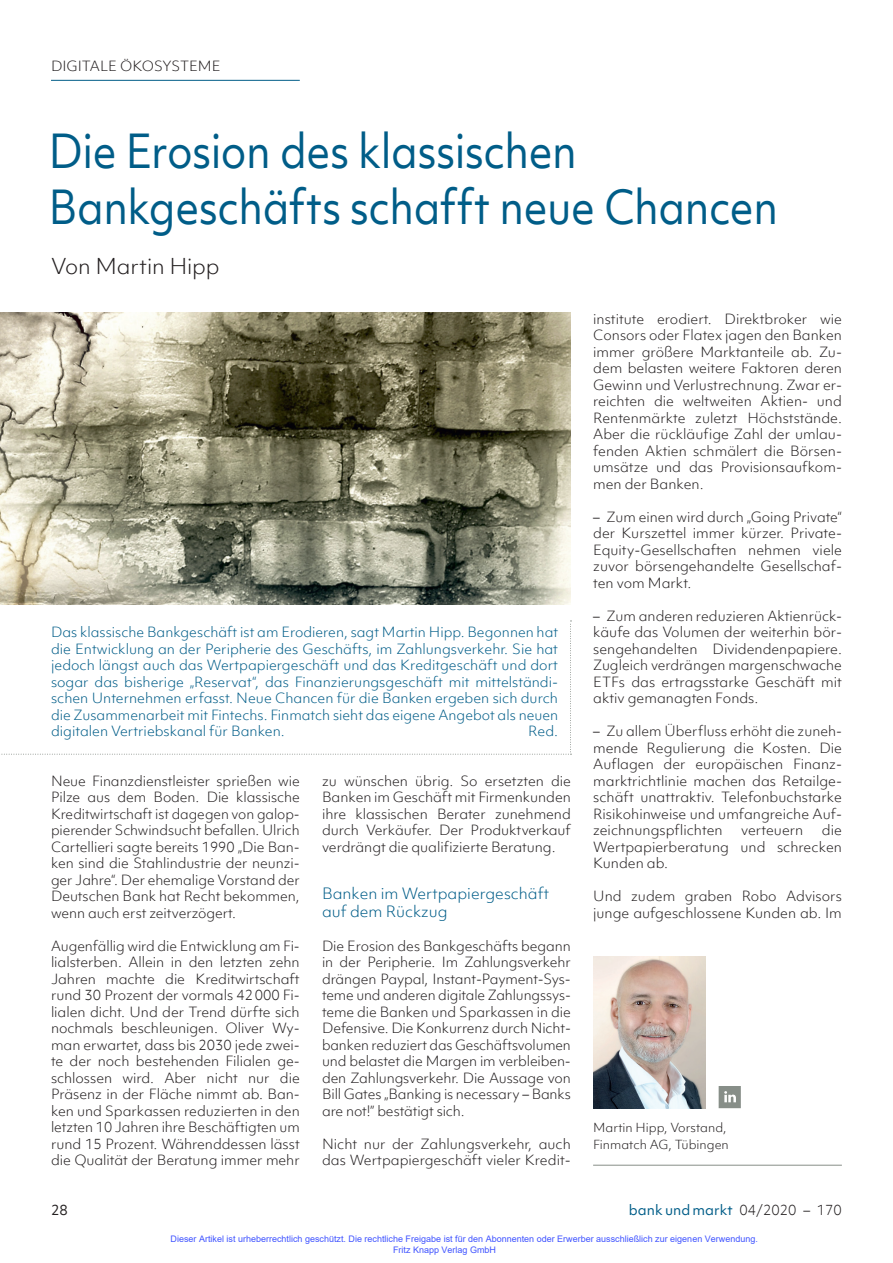
<style>
.page{position:relative;width:893px;height:1263px;background:#fff}
.page>*{position:absolute;margin:0;border:0;box-sizing:border-box;transform-origin:0 0}
.t1{font:45px/55.5px "Objektiv Mk 1";letter-spacing:-.01em;color:#005d88;scale:.9 1}
.t2{font:300 21px "Objektiv Mk 1";letter-spacing:-.01em;color:#231f20}
.t3{font:300 15px/18px "Objektiv Mk 1";color:#005d88}
.t4{font:300 13.5px/16.5px "Objektiv Mk 1";color:#231f20;text-align:justify}
.t5{font:300 13.5px/16.5px "Objektiv Mk 1";color:#005d88;text-align:justify}
.t6{font:13.5px "Objektiv Mk 1";color:#005d88}
.t7{font:13.5px "Objektiv Mk 1";color:#231f20}
.t8{font:300 12px/16.5px "Objektiv Mk 1";color:#231f20}
.t9{font:9px/10.8px "Arial";color:#4054ff}
.s1{font-weight:300;color:#231f20}
</style>
<div class="page">
<hr style="left:51px;top:80px;width:249px;height:1px;background:#005d88">
<img style="left:0;top:313px;width:571px;height:291px">
<svg style="left:1px;top:621px;width:570px;height:134px"></svg>
<img style="left:593px;top:956px;width:113px;height:152px">
<hr style="left:593px;top:1165px;width:249px;height:1px;background:#878e88">
<svg style="left:719px;top:1086px;width:22px;height:22px"></svg>
<p class="t4" style="left:51px;top:58px;width:171px">DIGITALE ÖKOSYSTEME</p>
<h1 class="t1" style="left:49px;top:123px;width:812px">Die Erosion des klassischen<br>Bankgeschäfts schafft neue Chancen</h1>
<h2 class="t2" style="left:51px;top:252px;width:170px">Von Martin Hipp</h2>
<p class="t5" style="left:51px;top:624px;width:509px">Das klassische Bankgeschäft ist am Erodieren, sagt Martin Hipp. Begonnen hat die Entwicklung an der Peripherie des Geschäfts, im Zahlungsverkehr. Sie hat jedoch längst auch das Wertpapiergeschäft und das Kreditgeschäft und dort sogar das bisherige „Reservat“, das Finanzierungsgeschäft mit mittelständi&shy;schen Unternehmen erfasst. Neue Chancen für die Banken ergeben sich durch die Zusammenarbeit mit Fintechs. Finmatch sieht das eigene Angebot als neuen digitalen Vertriebskanal für Banken.</p>
<p class="t5" style="left:528px;top:723px;width:31px">Red.</p>
<p class="t4" style="left:51px;top:772px;width:250px">Neue Finanzdienstleister sprießen wie Pilze aus dem Boden. Die klassische Kreditwirtschaft ist dagegen von galop&shy;pierender Schwindsucht befallen. Ulrich Cartellieri sagte bereits 1990 „Die Ban&shy;ken sind die Stahlindustrie der neunzi&shy;ger Jahre“. Der ehemalige Vorstand der Deutschen Bank hat Recht bekommen, wenn auch erst zeitverzögert.</p>
<p class="t4" style="left:51px;top:937px;width:250px">Augenfällig wird die Entwicklung am Fi&shy;lialsterben. Allein in den letzten zehn Jahren machte die Kreditwirtschaft rund 30 Prozent der vormals 42000 Fi&shy;lialen dicht. Und der Trend dürfte sich nochmals beschleunigen. Oliver Wy&shy;man erwartet, dass bis 2030 jede zwei&shy;te der noch bestehenden Filialen ge&shy;schlossen wird. Aber nicht nur die Präsenz in der Fläche nimmt ab. Ban&shy;ken und Sparkassen reduzierten in den letzten 10 Jahren ihre Beschäftigten um rund 15 Prozent. Währenddessen lässt die Qualität der Beratung immer mehr</p>
<p class="t4" style="left:322px;top:772px;width:250px">zu wünschen übrig. So ersetzten die Banken im Geschäft mit Firmenkunden ihre klassischen Berater zunehmend durch Verkäufer. Der Produktverkauf verdrängt die qualifizierte Beratung.</p>
<p class="t3" style="left:322px;top:885px;width:229px">Banken im Wertpapiergeschäft auf dem Rückzug</p>
<p class="t4" style="left:322px;top:937px;width:250px">Die Erosion des Bankgeschäfts begann in der Peripherie. Im Zahlungsverkehr drängen Paypal, Instant-Payment-Sys&shy;teme und anderen digitale Zahlungssys&shy;teme die Banken und Sparkassen in die Defensive. Die Konkurrenz durch Nicht&shy;banken reduziert das Geschäftsvolumen und belastet die Margen im verbleiben&shy;den Zahlungsverkehr. Die Aussage von Bill Gates „Banking is necessary – Banks are not!” bestätigt sich.</p>
<p class="t4" style="left:322px;top:1135px;width:250px">Nicht nur der Zahlungsverkehr, auch das Wertpapiergeschäft vieler Kredit-</p>
<p class="t4" style="left:593px;top:310px;width:250px">institute erodiert. Direktbroker wie Consors oder Flatex jagen den Banken immer größere Marktanteile ab. Zu&shy;dem belasten weitere Faktoren deren Gewinn und Verlustrechnung. Zwar er&shy;reichten die weltweiten Aktien- und Rentenmärkte zuletzt Höchststände.<br>Aber die rückläufige Zahl der umlau&shy;fenden Aktien schmälert die Börsen&shy;umsätze und das Provisionsaufkom&shy;men der Banken.</p>
<p class="t4" style="left:593px;top:508px;width:250px">– Zum einen wird durch „Going Private“ der Kurszettel immer kürzer. Private-Equity-Gesellschaften nehmen viele zuvor börsengehandelte Gesellschaf&shy;ten vom Markt.</p>
<p class="t4" style="left:593px;top:607px;width:250px">– Zum anderen reduzieren Aktienrück&shy;käufe das Volumen der weiterhin bör&shy;sengehandelten Dividendenpapiere.<br>Zugleich verdrängen margenschwache ETFs das ertragsstarke Geschäft mit aktiv gemanagten Fonds.</p>
<p class="t4" style="left:593px;top:723px;width:250px">– Zu allem Überfluss erhöht die zuneh&shy;mende Regulierung die Kosten. Die Auflagen der europäischen Finanz&shy;marktrichtlinie machen das Retailge&shy;schäft unattraktiv. Telefonbuchstarke Risikohinweise und umfangreiche Auf&shy;zeichnungspflichten</p>
<p class="t4" style="left:593px;top:822px;width:250px;text-indent:229px">die Wertpapierberatung und schrecken Kunden ab.</p>
<p class="t4" style="left:593px;top:888px;width:250px">Und zudem graben Robo Advisors junge aufgeschlossene Kunden ab. Im</p>
<p class="t4" style="left:741px;top:822px;width:64px">verteuern</p>
<p class="t8" style="left:593px;top:1119px;width:137px">Martin Hipp, Vorstand,<br>Finmatch AG, Tübingen</p>
<p class="t7" style="left:51px;top:1200px;width:18px">28</p>
<p class="t6" style="left:629px;top:1200px;width:215px">bank und markt <span class="s1">04/2020 – 170</span></p>
<p class="t9" style="left:393px;top:1233px;width:366px;text-indent:-223px">Dieser Artikel ist urheberrechtlich geschützt. Die rechtliche Freigabe ist für den Abonnenten oder Erwerber ausschließlich zur eigenen Verwendung.<br>Fritz Knapp Verlag GmbH</p>
</div>
